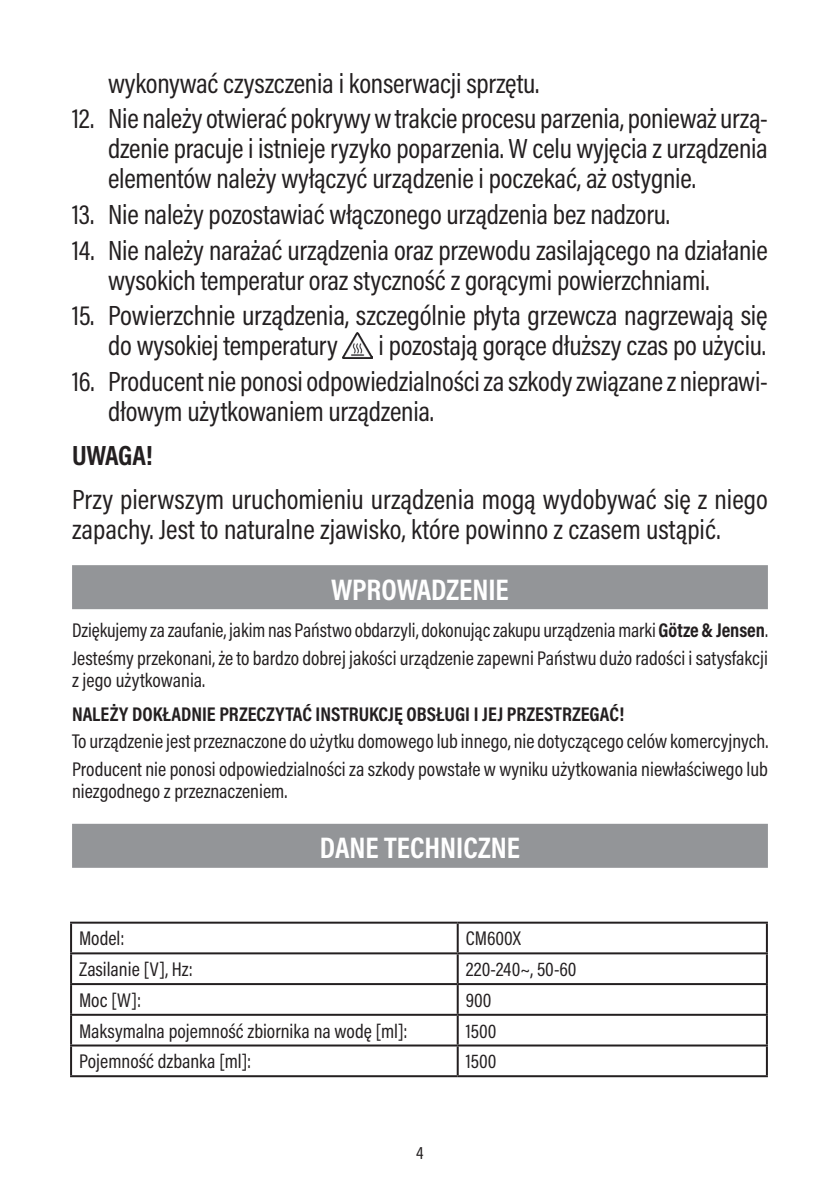
<style>
.page{position:relative;width:840px;height:1191px;background:#fff}
.page>*{position:absolute;margin:0;border:0;box-sizing:border-box;transform-origin:0 0}
.naglowek{font:700 30px "Acumin Pro Cond";letter-spacing:-.005em;color:#fff}
.txt01_Warunki_bezpieczeństwa{font:28px/30px "Acumin Pro Cond";letter-spacing:-.01em;color:#231f20}
.Uwaga01{font:700 28px "Acumin Pro Cond";letter-spacing:-.01em;color:#231f20}
.txt02_mały{font:20px/22px "Acumin Pro Cond";color:#231f20}
.Należy01{font:700 20px "Acumin Pro Cond";color:#231f20}
.t1{font:18px "Acumin Pro Cond";color:#231f20}
.s1{font-weight:700}
</style>
<div class="page">
<hr style="left:70px;top:921px;width:387px;height:2px;background:#231f20">
<hr style="left:70px;top:923px;width:2px;height:29px;background:#231f20">
<hr style="left:457px;top:921px;width:310px;height:2px;background:#231f20">
<hr style="left:456px;top:923px;width:2px;height:29px;background:#231f20">
<hr style="left:765px;top:923px;width:2px;height:29px;background:#231f20">
<hr style="left:70px;top:952px;width:387px;height:2px;background:#231f20">
<hr style="left:70px;top:954px;width:2px;height:29px;background:#231f20">
<hr style="left:457px;top:952px;width:310px;height:2px;background:#231f20">
<hr style="left:456px;top:954px;width:2px;height:29px;background:#231f20">
<hr style="left:765px;top:954px;width:2px;height:29px;background:#231f20">
<hr style="left:70px;top:983px;width:387px;height:2px;background:#231f20">
<hr style="left:70px;top:985px;width:2px;height:28px;background:#231f20">
<hr style="left:457px;top:983px;width:310px;height:2px;background:#231f20">
<hr style="left:456px;top:985px;width:2px;height:28px;background:#231f20">
<hr style="left:765px;top:985px;width:2px;height:28px;background:#231f20">
<hr style="left:70px;top:1013px;width:387px;height:2px;background:#231f20">
<hr style="left:70px;top:1015px;width:2px;height:29px;background:#231f20">
<hr style="left:457px;top:1013px;width:310px;height:2px;background:#231f20">
<hr style="left:456px;top:1015px;width:2px;height:29px;background:#231f20">
<hr style="left:765px;top:1015px;width:2px;height:29px;background:#231f20">
<hr style="left:70px;top:1044px;width:387px;height:2px;background:#231f20">
<hr style="left:70px;top:1046px;width:2px;height:29px;background:#231f20">
<hr style="left:457px;top:1044px;width:310px;height:2px;background:#231f20">
<hr style="left:456px;top:1046px;width:2px;height:29px;background:#231f20">
<hr style="left:765px;top:1046px;width:2px;height:29px;background:#231f20">
<hr style="left:70px;top:1075px;width:387px;height:2px;background:#231f20">
<hr style="left:457px;top:1075px;width:310px;height:2px;background:#231f20">
<div style="left:72px;top:565px;width:695px;height:44px;background:#939598"></div>
<div style="left:72px;top:823px;width:695px;height:44px;background:#939598"></div>
<img style="left:342px;top:332px;width:30px;height:26px">
<p class="txt01_Warunki_bezpieczeństwa" style="left:108px;top:67px;width:432px">wykonywać czyszczenia i konserwacji sprzętu.</p>
<p class="txt01_Warunki_bezpieczeństwa" style="left:108px;top:103px;width:661px;text-align:justify;text-indent:-36px">12. Nie należy otwierać pokrywy w trakcie procesu parzenia, ponieważ urzą&shy;dzenie pracuje i istnieje ryzyko poparzenia. W celu wyjęcia z urządzenia elementów należy wyłączyć urządzenie i poczekać, aż ostygnie.</p>
<p class="txt01_Warunki_bezpieczeństwa" style="left:72px;top:199px;width:599px">13. Nie należy pozostawiać włączonego urządzenia bez nadzoru.</p>
<p class="txt01_Warunki_bezpieczeństwa" style="left:108px;top:234px;width:660px;text-indent:-36px">14. Nie należy narażać urządzenia oraz przewodu zasilającego na działanie wysokich temperatur oraz styczność z gorącymi powierzchniami.</p>
<p class="txt01_Warunki_bezpieczeństwa" style="left:108px;top:300px;width:660px;text-indent:-36px">15. Powierzchnie urządzenia, szczególnie płyta grzewcza nagrzewają się do wysokiej temperatury</p>
<p class="txt01_Warunki_bezpieczeństwa" style="left:378px;top:330px;width:389px">i pozostają gorące dłuższy czas po użyciu.</p>
<p class="txt01_Warunki_bezpieczeństwa" style="left:108px;top:366px;width:661px;text-indent:-36px">16. Producent nie ponosi odpowiedzialności za szkody związane z nieprawi&shy;dłowym użytkowaniem urządzenia.</p>
<p class="Uwaga01" style="left:72px;top:437px;width:82px">UWAGA!</p>
<p class="txt01_Warunki_bezpieczeństwa" style="left:72px;top:484px;width:697px">Przy pierwszym uruchomieniu urządzenia mogą wydobywać się z niego zapachy. Jest to naturalne zjawisko, które powinno z czasem ustąpić.</p>
<p class="naglowek" style="left:331px;top:569px;width:179px">WPROWADZENIE</p>
<p class="txt02_mały" style="left:72px;top:618px;width:697px">Dziękujemy za zaufanie, jakim nas Państwo obdarzyli, dokonując zakupu urządzenia marki <span class="s1">Götze &amp; Jensen</span>.</p>
<p class="txt02_mały" style="left:72px;top:646px;width:697px">Jesteśmy przekonani, że to bardzo dobrej jakości urządzenie zapewni Państwu dużo radości i satysfakcji z jego użytkowania.</p>
<p class="Należy01" style="left:72px;top:700px;width:553px">NALEŻY DOKŁADNIE PRZECZYTAĆ INSTRUKCJĘ OBSŁUGI I JEJ PRZESTRZEGAĆ!</p>
<p class="txt02_mały" style="left:72px;top:730px;width:697px">To urządzenie jest przeznaczone do użytku domowego lub innego, nie dotyczącego celów komercyjnych.</p>
<p class="txt02_mały" style="left:72px;top:758px;width:697px">Producent nie ponosi odpowiedzialności za szkody powstałe w wyniku użytkowania niewłaściwego lub niezgodnego z przeznaczeniem.</p>
<p class="naglowek" style="left:319px;top:828px;width:202px">DANE TECHNICZNE</p>
<p class="txt02_mały" style="left:79px;top:927px;width:47px">Model:</p>
<p class="txt02_mały" style="left:465px;top:927px;width:57px">CM600X</p>
<p class="txt02_mały" style="left:79px;top:957px;width:115px">Zasilanie [V], Hz:</p>
<p class="txt02_mały" style="left:465px;top:957px;width:112px">220-240~, 50-60</p>
<p class="txt02_mały" style="left:79px;top:988px;width:63px">Moc [W]:</p>
<p class="txt02_mały" style="left:465px;top:988px;width:27px">900</p>
<p class="txt02_mały" style="left:79px;top:1019px;width:330px">Maksymalna pojemność zbiornika na wodę [ml]:</p>
<p class="txt02_mały" style="left:465px;top:1019px;width:32px">1500</p>
<p class="txt02_mały" style="left:79px;top:1050px;width:174px">Pojemność dzbanka [ml]:</p>
<p class="txt02_mały" style="left:465px;top:1050px;width:32px">1500</p>
<p class="t1" style="left:416px;top:1141px;width:9px">4</p>
</div>
